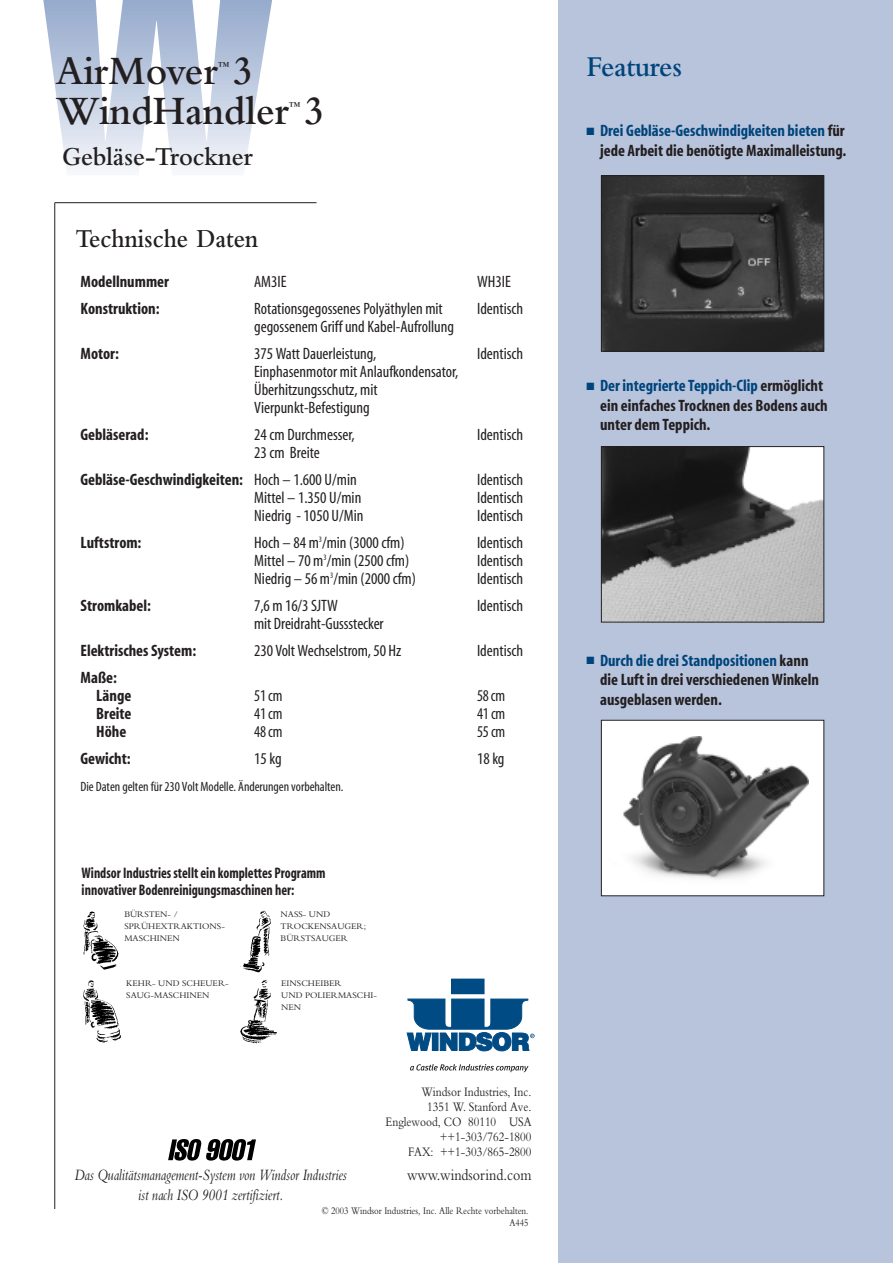
<style>
.page{position:relative;width:893px;height:1263px;background:#fff}
.page>*{position:absolute;margin:0;border:0;box-sizing:border-box;transform-origin:0 0}
.t1{font:600 42px "Bembo";color:#231f20;scale:.95 1}
.t2{font:600 30px "Bembo";letter-spacing:-.015em;color:#00447b;scale:.95 1}
.t3{font:600 27px "Bembo";color:#231f20;scale:.95 1}
.t4{font:600 27px "Bembo";color:#231f20;scale:.9 1}
.t5{font:16.5px/18px "Myriad MM.400.300";color:#231f20}
.t6{font:16.5px/19.5px "Myriad MM.700.300";color:#231f20}
.t7{font:italic 16.5px/19.5px "Bembo";letter-spacing:-.01em;color:#231f20;text-align:center;scale:.8 1}
.t8{font:16.5px "Myriad MM.400.300";color:#231f20;scale:.95 1}
.t9{font:16.5px "Bembo";color:#231f20;scale:.85 1}
.t10{font:15.3px/16.5px "Myriad MM.700.300";color:#231f20;scale:.9 1}
.t11{font:13.5px/15px "Bembo";color:#231f20;text-align:right;scale:.85 1}
.t12{font:13.5px "Myriad MM.400.300";letter-spacing:-.005em;color:#231f20}
.t13{font:12px "Bembo";color:#231f20;scale:.95 1}
.t14{font:10.5px/12px "Bembo";color:#231f20;text-align:right;scale:.85 1}
.t15{font:9px/12px "Bembo";color:#231f20}
.s1{font-family:"Myriad MM.400.300"}
.s2{color:#00447b}
</style>
<div class="page">
<svg style="left:43px;top:0;width:229px;height:171px"></svg>
<hr style="left:55px;top:202px;width:262px;height:1px;background:#231f20">
<hr style="left:54px;top:203px;width:1px;height:1006px;background:#231f20">
<div style="left:558px;top:0;width:335px;height:1263px;background:#b8c4dc"></div>
<img style="left:603px;top:177px;width:219px;height:172px">
<div style="left:601px;top:175px;width:223px;height:176px;border:1px solid #231f20"></div>
<img style="left:603px;top:448px;width:219px;height:172px">
<div style="left:601px;top:446px;width:223px;height:176px;border:1px solid #231f20"></div>
<div style="left:601px;top:720px;width:223px;height:176px;background:#fff"></div>
<img style="left:623px;top:737px;width:186px;height:143px">
<div style="left:601px;top:720px;width:223px;height:176px;border:1px solid #231f20"></div>
<svg style="left:168px;top:1139px;width:88px;height:21px"></svg>
<div style="left:452px;top:979px;width:32px;height:15px;background:#004b84"></div>
<svg style="left:407px;top:999px;width:128px;height:52px"></svg>
<svg style="left:410px;top:1064px;width:118px;height:8px"></svg>
<img style="left:83px;top:911px;width:36px;height:59px">
<img style="left:240px;top:910px;width:31px;height:63px">
<img style="left:83px;top:980px;width:38px;height:63px">
<img style="left:240px;top:980px;width:37px;height:64px">
<h1 class="t1" style="left:56px;top:55px;width:210px">AirMover 3</h1>
<p class="t13" style="left:218px;top:62px;width:13px">™</p>
<h1 class="t1" style="left:55px;top:96px;width:285px">WindHandler 3</h1>
<p class="t13" style="left:289px;top:102px;width:13px">™</p>
<h3 class="t3" style="left:62px;top:147px;width:203px">Gebläse-Trockner</h3>
<h3 class="t4" style="left:76px;top:229px;width:204px">Technische Daten</h3>
<p class="t6" style="left:80px;top:273px;width:90px">Modellnummer</p>
<p class="t5" style="left:254px;top:274px;width:34px">AM3IE</p>
<p class="t5" style="left:477px;top:274px;width:35px">WH3IE</p>
<p class="t6" style="left:80px;top:300px;width:81px">Konstruktion:</p>
<p class="t5" style="left:254px;top:301px;width:190px">Rotationsgegossenes Polyäthylen mit</p>
<p class="t5" style="left:477px;top:301px;width:48px">Identisch</p>
<p class="t5" style="left:254px;top:319px;width:201px">gegossenem Griff und Kabel-Aufrollung</p>
<p class="t6" style="left:80px;top:345px;width:40px">Motor:</p>
<p class="t5" style="left:254px;top:346px;width:124px">375 Watt Dauerleistung,</p>
<p class="t5" style="left:477px;top:346px;width:48px">Identisch</p>
<p class="t5" style="left:254px;top:364px;width:206px">Einphasenmotor mit Anlaufkondensator,<br>Überhitzungsschutz, mit<br>Vierpunkt-Befestigung</p>
<p class="t6" style="left:80px;top:426px;width:70px">Gebläserad:</p>
<p class="t5" style="left:254px;top:427px;width:102px">24 cm Durchmesser,</p>
<p class="t5" style="left:477px;top:427px;width:48px">Identisch</p>
<p class="t5" style="left:254px;top:445px;width:67px">23 cm Breite</p>
<p class="t6" style="left:80px;top:471px;width:278px">Gebläse-Geschwindigkeiten: <span class="s1">Hoch – 1.600 U/min</span></p>
<p class="t5" style="left:477px;top:472px;width:48px">Identisch</p>
<p class="t5" style="left:254px;top:490px;width:109px">Mittel – 1.350 U/min</p>
<p class="t5" style="left:477px;top:490px;width:48px">Identisch</p>
<p class="t5" style="left:254px;top:508px;width:111px">Niedrig - 1050 U/Min</p>
<p class="t5" style="left:477px;top:508px;width:48px">Identisch</p>
<p class="t6" style="left:80px;top:534px;width:63px">Luftstrom:</p>
<p class="t5" style="left:254px;top:535px;width:152px">Hoch – 84 m<sup>3</sup>/min (3000 cfm)</p>
<p class="t5" style="left:477px;top:535px;width:48px">Identisch</p>
<p class="t5" style="left:254px;top:553px;width:156px">Mittel – 70 m<sup>3</sup>/min (2500 cfm)</p>
<p class="t5" style="left:477px;top:553px;width:48px">Identisch</p>
<p class="t5" style="left:254px;top:571px;width:163px">Niedrig – 56 m<sup>3</sup>/min (2000 cfm)</p>
<p class="t5" style="left:477px;top:571px;width:48px">Identisch</p>
<p class="t6" style="left:80px;top:597px;width:72px">Stromkabel:</p>
<p class="t5" style="left:254px;top:598px;width:85px">7,6 m 16/3 SJTW</p>
<p class="t5" style="left:477px;top:598px;width:48px">Identisch</p>
<p class="t5" style="left:254px;top:616px;width:131px">mit Dreidraht-Gussstecker</p>
<p class="t6" style="left:80px;top:642px;width:117px">Elektrisches System:</p>
<p class="t5" style="left:254px;top:643px;width:149px">230 Volt Wechselstrom, 50 Hz</p>
<p class="t5" style="left:477px;top:643px;width:48px">Identisch</p>
<p class="t6" style="left:96px;top:670px;width:37px;line-height:18px;text-indent:-16px">Maße:<br>Länge</p>
<p class="t8" style="left:254px;top:689px;width:31px">51 cm</p>
<p class="t8" style="left:477px;top:689px;width:31px">58 cm</p>
<p class="t6" style="left:96px;top:705px;width:37px">Breite</p>
<p class="t8" style="left:254px;top:707px;width:31px">41 cm</p>
<p class="t8" style="left:477px;top:707px;width:31px">41 cm</p>
<p class="t6" style="left:96px;top:723px;width:32px">Höhe</p>
<p class="t8" style="left:254px;top:725px;width:31px">48 cm</p>
<p class="t8" style="left:477px;top:725px;width:31px">55 cm</p>
<p class="t6" style="left:80px;top:750px;width:52px">Gewicht:</p>
<p class="t5" style="left:254px;top:751px;width:29px">15 kg</p>
<p class="t5" style="left:477px;top:751px;width:29px">18 kg</p>
<p class="t12" style="left:80px;top:781px;width:265px">Die Daten gelten für 230 Volt Modelle. Änderungen vorbehalten.</p>
<p class="t10" style="left:82px;top:866px;width:272px">Windsor Industries stellt ein komplettes Programm innovativer Bodenreinigungsmaschinen her:</p>
<p class="t15" style="left:124px;top:908px;width:102px">BÜRSTEN- /<br>SPRÜHEXTRAKTIONS-<br>MASCHINEN</p>
<p class="t15" style="left:281px;top:908px;width:87px">NASS- UND<br>TROCKENSAUGER;<br>BÜRSTSAUGER</p>
<p class="t15" style="left:126px;top:978px;width:104px">KEHR- UND SCHEUER-<br>SAUG-MASCHINEN</p>
<p class="t15" style="left:281px;top:978px;width:97px">EINSCHEIBER<br>UND POLIERMASCHI-<br>NEN</p>
<p class="t7" style="left:75px;top:1167px;width:342px">Das Qualitätsmanagement-System von Windsor Industries ist nach ISO 9001 zertifiziert.</p>
<p class="t11" style="left:386px;top:1086px;width:173px">Windsor Industries, Inc.<br>1351 W. Stanford Ave.<br>Englewood, CO 80110 USA ++1-303/762-1800<br>FAX: ++1-303/865-2800</p>
<p class="t9" style="left:407px;top:1169px;width:148px">www.windsorind.com</p>
<p class="t14" style="left:322px;top:1206px;width:245px">© 2003 Windsor Industries, Inc. Alle Rechte vorbehalten.<br>A445</p>
<h2 class="t2" style="left:587px;top:56px;width:102px">Features</h2>
<p class="t6" style="left:587px;top:123px;width:261px;text-align:right"><span class="s2">■ Drei Gebläse-Geschwindigkeiten bieten</span> für jede Arbeit die benötigte Maximalleistung.</p>
<p class="t6" style="left:600px;top:378px;width:229px;text-indent:-14px"><span class="s2">■ Der integrierte Teppich-Clip</span> ermöglicht ein einfaches Trocknen des Bodens auch unter dem Teppich.</p>
<p class="t6" style="left:600px;top:652px;width:220px;text-indent:-14px"><span class="s2">■ Durch die drei Standpositionen</span> kann die Luft in drei verschiedenen Winkeln ausgeblasen werden.</p>
</div>
